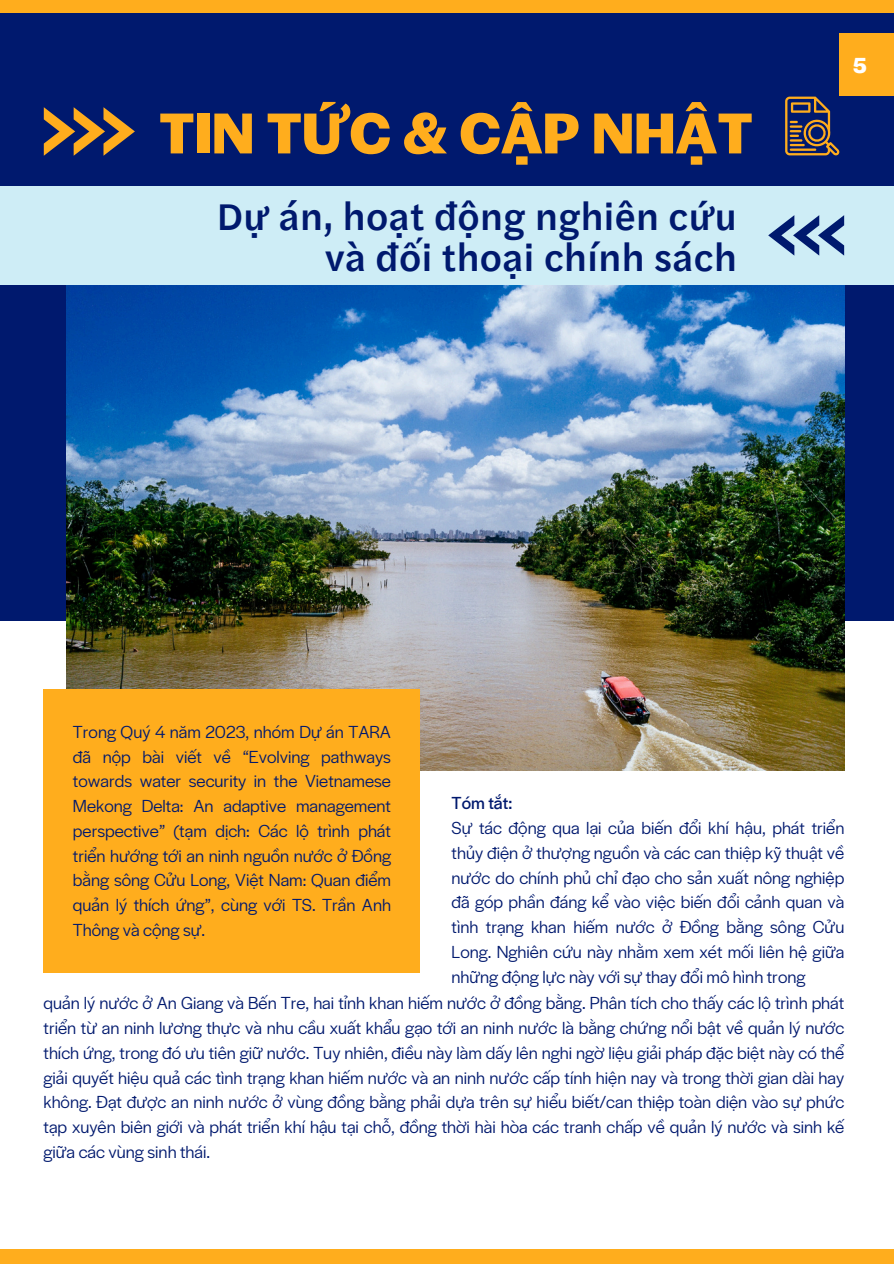
<style>
.page{position:relative;width:894px;height:1264px;background:#fff}
.page>*{position:absolute;margin:0;border:0;box-sizing:border-box;transform-origin:0 0}
.t1{font:700 60px "Halyard Display";color:#ffad1d}
.t2{font:500 39px/41.7px "Halyard Text";letter-spacing:.01em;color:#00196e;text-align:right}
.t3{font:700 22.5px "Halyard Display";color:#fff}
.t4{font:18px/24.8px "Halyard Display";color:#00196e;text-align:justify}
.t5{font:18px "Halyard Display";color:#00196e}
</style>
<div class="page">
<div style="left:0;top:0;width:893px;height:621px;background:#00196e"></div>
<img style="left:66px;top:285px;width:777px;height:486px">
<div style="left:43px;top:689px;width:377px;height:283px;background:#ffad1d"></div>
<svg style="left:44px;top:107px;width:91px;height:49px"></svg>
<div style="left:0;top:0;width:893px;height:12px;background:#ffad1d"></div>
<div style="left:839px;top:34px;width:54px;height:62px;background:#ffad1d"></div>
<svg style="left:785px;top:96px;width:53px;height:60px"></svg>
<div style="left:0;top:186px;width:893px;height:99px;background:#ceedf6"></div>
<svg style="left:768px;top:215px;width:75px;height:41px"></svg>
<div style="left:0;top:1249px;width:893px;height:14px;background:#ffad1d"></div>
<p class="t1" style="left:159px;top:90px;width:595px">TIN TỨC &amp; CẬP NHẬT</p>
<p class="t2" style="left:217px;top:193px;width:521px">Dự án, hoạt động nghiên cứu và đối thoại chính sách</p>
<p class="t3" style="left:852px;top:50px;width:15px">5</p>
<h3 class="t4" style="left:73px;top:718px;width:319px">Trong Quý 4 năm 2023, nhóm Dự án TARA đã nộp bài viết về “Evolving pathways towards water security in the Vietnamese Mekong Delta: An adaptive management perspective” (tạm dịch: Các lộ trình phát triển hướng tới an ninh nguồn nước ở Đồng bằng sông Cửu Long, Việt Nam: Quan điểm quản lý thích ứng”, cùng với TS. Trần Anh Thông và cộng sự.</h3>
<p class="t5" style="left:451px;top:790px;width:62px">Tóm tắt:</p>
<p class="t4" style="left:451px;top:814px;width:394px">Sự tác động qua lại của biến đổi khí hậu, phát triển thủy điện ở thượng nguồn và các can thiệp kỹ thuật về nước do chính phủ chỉ đạo cho sản xuất nông nghiệp đã góp phần đáng kể vào việc biến đổi cảnh quan và tình trạng khan hiếm nước ở Đồng bằng sông Cửu Long. Nghiên cứu này nhằm xem xét mối liên hệ giữa những động lực này với sự thay đổi mô hình trong</p>
<p class="t4" style="left:43px;top:989px;width:802px">quản lý nước ở An Giang và Bến Tre, hai tỉnh khan hiếm nước ở đồng bằng. Phân tích cho thấy các lộ trình phát triển từ an ninh lương thực và nhu cầu xuất khẩu gạo tới an ninh nước là bằng chứng nổi bật về quản lý nước thích ứng, trong đó ưu tiên giữ nước. Tuy nhiên, điều này làm dấy lên nghi ngờ liệu giải pháp đặc biệt này có thể giải quyết hiệu quả các tình trạng khan hiếm nước và an ninh nước cấp tính hiện nay và trong thời gian dài hay không. Đạt được an ninh nước ở vùng đồng bằng phải dựa trên sự hiểu biết/can thiệp toàn diện vào sự phức tạp xuyên biên giới và phát triển khí hậu tại chỗ, đồng thời hài hòa các tranh chấp về quản lý nước và sinh kế giữa các vùng sinh thái.</p>
</div>
